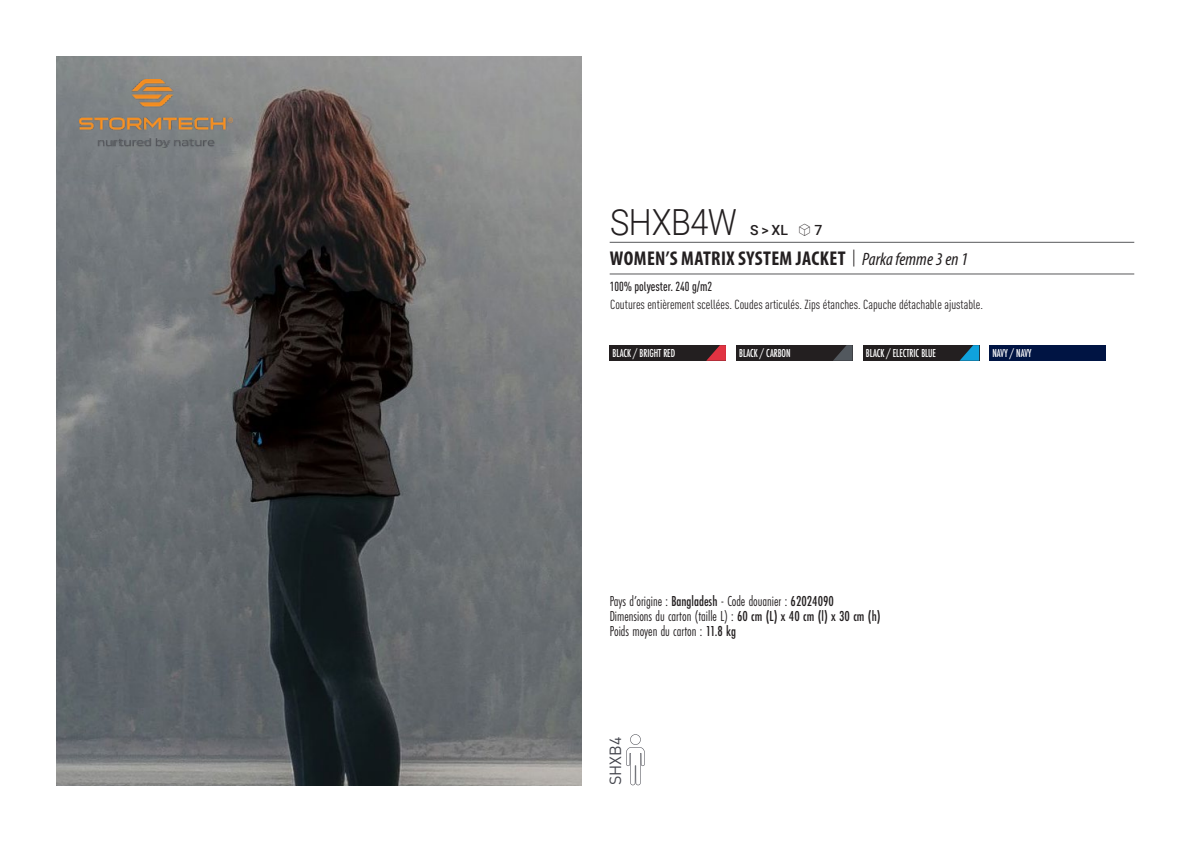
<style>
.page{position:relative;width:1191px;height:842px;background:#fff}
.page>*{position:absolute;margin:0;border:0;box-sizing:border-box;transform-origin:0 0}
.t1{font:300 36px "Roboto";letter-spacing:-.015em;color:#231f20;scale:.9 1}
.t2{font:700 condensed 20px "Myriad Pro";letter-spacing:.02em;color:#231f20}
.t3{font:16px "DIN Pro";color:#43444c}
.t4{font:15px "Futura PT Cond";color:#231f20;scale:.95 1}
.t5{font:500 14px "Roboto";color:#231f20}
.t6{font:condensed 13px "DIN Pro";color:#231f20}
.grammage_2020{font:500 condensed 13px "DIN Pro";color:#231f20;scale:.95 1}
.Coloris_nuancier_bla{font:500 12px "Futura PT Cond";letter-spacing:-.01em;color:#fff;scale:.9 1}
.s1{font-family:"Linotype Shapeshifter";font-weight:400;font-size:16px}
.s2{font-family:"Roboto Condensed";font-weight:300;font-stretch:normal}
.s3{font-family:"Myriad Variable Concept";font-weight:400;font-style:italic;font-stretch:normal;font-size:18px}
.s4{font-weight:500}
</style>
<div class="page">
<img style="left:57px;top:57px;width:524px;height:728px">
<img style="left:79px;top:79px;width:154px;height:68px">
<div style="left:609px;top:345px;width:117px;height:16px;background:#231f20"></div>
<svg style="left:706px;top:345px;width:20px;height:16px"></svg>
<div style="left:736px;top:345px;width:116px;height:16px;background:#231f20"></div>
<svg style="left:833px;top:345px;width:19px;height:16px"></svg>
<div style="left:863px;top:345px;width:116px;height:16px;background:#231f20"></div>
<svg style="left:959px;top:345px;width:20px;height:16px"></svg>
<div style="left:989px;top:345px;width:116px;height:16px;background:#001443"></div>
<svg style="left:626px;top:734px;width:18px;height:51px"></svg>
<hr style="left:609px;top:242px;width:525px;height:1px;background:#57585a">
<hr style="left:609px;top:274px;width:525px;height:1px;background:#57585a">
<p class="t1" style="left:610px;top:197px;width:142px">SHXB4W</p>
<p class="t5" style="left:750px;top:220px;width:74px">S &gt; XL <span class="s1">S</span> 7</p>
<p class="t2" style="left:610px;top:246px;width:360px">WOMEN’S MATRIX SYSTEM JACKET <span class="s2">|</span> <span class="s3">Parka femme 3 en 1</span></p>
<p class="grammage_2020" style="left:609px;top:277px;width:109px">100% polyester. 240 g/m2</p>
<p class="t6" style="left:610px;top:295px;width:374px">Coutures entièrement scellées. Coudes articulés. Zips étanches. Capuche détachable ajustable.</p>
<p class="Coloris_nuancier_bla" style="left:612px;top:346px;width:71px">BLACK / BRIGHT RED</p>
<p class="Coloris_nuancier_bla" style="left:739px;top:346px;width:59px">BLACK / CARBON</p>
<p class="Coloris_nuancier_bla" style="left:866px;top:346px;width:79px">BLACK / ELECTRIC BLUE</p>
<p class="Coloris_nuancier_bla" style="left:992px;top:346px;width:45px">NAVY / NAVY</p>
<p class="t4" style="left:609px;top:592px;width:237px">Pays d’origine : <span class="s4">Bangladesh</span> - Code douanier : <span class="s4">62024090</span></p>
<p class="t4" style="left:609px;top:607px;width:287px">Dimensions du carton (taille L) : <span class="s4">60 cm (L) x 40 cm (l) x 30 cm (h)</span></p>
<p class="t4" style="left:609px;top:622px;width:135px">Poids moyen du carton : <span class="s4">11.8 kg</span></p>
<p class="t3" style="left:602px;top:785px;width:50px;rotate:-90deg">SHXB4</p>
</div>
